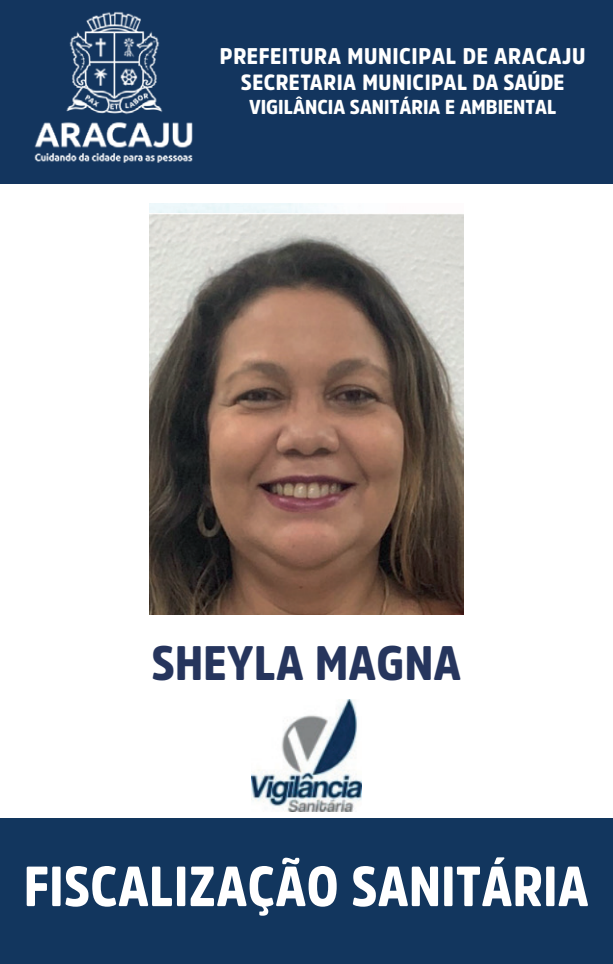
<style>
.page{position:relative;width:613px;height:964px;background:#fff}
.page>*{position:absolute;margin:0;border:0;box-sizing:border-box;transform-origin:0 0}
.t1{font:900 56px "Amsi Pro Narw";letter-spacing:.005em;color:#fff;scale:.93 1}
.t2{font:900 48px "Amsi Pro Narw";letter-spacing:.005em;color:#26355d}
.t3{font:900 22.4px "Amsi Pro Narw";letter-spacing:.025em;color:#fff}
.t4{font:900 22px "Amsi Pro Narw";letter-spacing:.025em;color:#fff}
.t5{font:900 20px "Amsi Pro Narw";color:#fff}
</style>
<div class="page">
<div style="left:0;top:0;width:612px;height:183px;background:#13355e"></div>
<div style="left:0;top:819px;width:612px;height:145px;background:#12365e"></div>
<img style="left:149px;top:213px;width:314px;height:401px">
<img style="left:251px;top:699px;width:110px;height:112px">
<img style="left:2px;top:11px;width:223px;height:195px">
<p class="t3" style="left:220px;top:40px;width:367px">PREFEITURA MUNICIPAL DE ARACAJU</p>
<p class="t4" style="left:241px;top:67px;width:325px">SECRETARIA MUNICIPAL DA SAÚDE</p>
<p class="t5" style="left:249px;top:93px;width:309px">VIGILÂNCIA SANITÁRIA E AMBIENTAL</p>
<h2 class="t2" style="left:151px;top:630px;width:311px">SHEYLA MAGNA</h2>
<h1 class="t1" style="left:24px;top:848px;width:608px">FISCALIZAÇÃO SANITÁRIA</h1>
</div>
